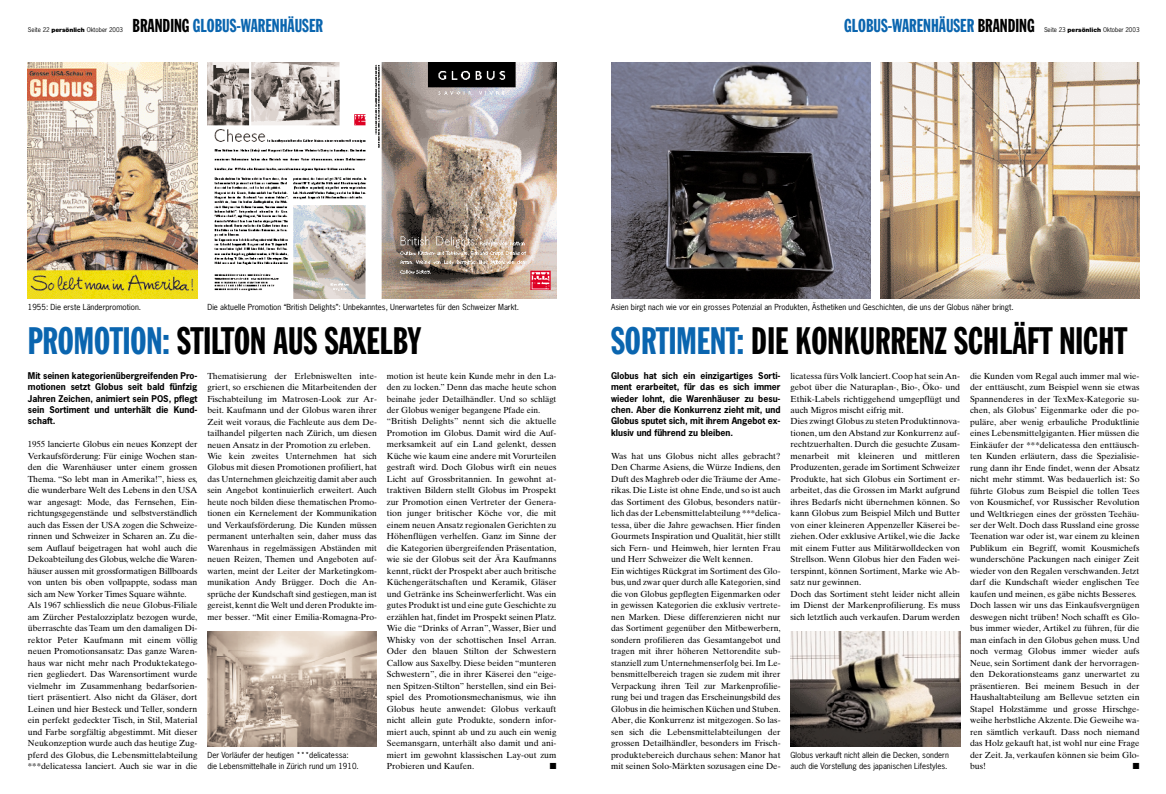
<style>
.page{position:relative;width:1166px;height:794px;background:#fff}
.page>*{position:absolute;margin:0;border:0;box-sizing:border-box;transform-origin:0 0}
.t1{font:37.62px "Franklin Gothic Extra Cond";color:#000}
.t2{font:18.38px "Franklin Gothic Extra Cond";color:#0a65af}
.t3{font:8.75px/11.5px "Times Ten";color:#000}
.t4{font:700 8.75px/11.5px "News Gothic";color:#000;text-align:justify}
.t5{font:8.75px "Zapf Dingbats";color:#000}
.t6{font:7.88px/11.5px "News Gothic";color:#000}
.t7{font:6.12px "News Gothic";color:#000}
.s1{font-family:"Helvetica Neue";font-weight:900}
.s2{color:#000}
.s3{color:#0a65af}
</style>
<div class="page">
<img style="left:611px;top:62px;width:259px;height:236px">
<img style="left:880px;top:62px;width:259px;height:236px">
<img style="left:28px;top:62px;width:169px;height:236px">
<img style="left:207px;top:62px;width:349px;height:236px">
<img style="left:207px;top:631px;width:170px;height:115px">
<img style="left:790px;top:631px;width:170px;height:115px">
<p class="t7" style="left:28px;top:28px;width:97px">Seite 22 <span class="s1">persönlich</span> Oktober 2003</p>
<h2 class="t2" style="left:133px;top:19px;width:192px"><span class="s2">BRANDING</span> GLOBUS-WARENHÄUSER</h2>
<h2 class="t2" style="left:844px;top:19px;width:192px">GLOBUS-WARENHÄUSER <span class="s2">BRANDING</span></h2>
<p class="t7" style="left:1044px;top:28px;width:97px">Seite 23 <span class="s1">persönlich</span> Oktober 2003</p>
<p class="t6" style="left:28px;top:301px;width:115px">1955: Die erste Länderpromotion.</p>
<p class="t6" style="left:207px;top:301px;width:313px">Die aktuelle Promotion “British Delights”: Unbekanntes, Unerwartetes für den Schweizer Markt.</p>
<p class="t6" style="left:611px;top:301px;width:404px">Asien birgt nach wie vor ein grosses Potenzial an Produkten, Ästhetiken und Geschichten, die uns der Globus näher bringt.</p>
<h1 class="t1" style="left:28px;top:327px;width:394px"><span class="s3">PROMOTION:</span> STILTON AUS SAXELBY</h1>
<h1 class="t1" style="left:611px;top:327px;width:517px"><span class="s3">SORTIMENT:</span> DIE KONKURRENZ SCHLÄFT NICHT</h1>
<p class="t4" style="left:28px;top:370px;width:171px">Mit seinen kategorienübergreifenden Pro&shy;motionen setzt Globus seit bald fünfzig Jahren Zeichen, animiert sein POS, pflegt sein Sortiment und unterhält die Kund&shy;schaft.</p>
<p class="t3" style="left:28px;top:439px;width:171px">1955 lancierte Globus ein neues Konzept der Verkaufsförderung: Für einige Wochen stan&shy;den die Warenhäuser unter einem grossen Thema. “So lebt man in Amerika!”, hiess es, die wunderbare Welt des Lebens in den USA war angesagt: Mode, das Fernsehen, Ein&shy;richtungsgegenstände und selbstverständlich auch das Essen der USA zogen die Schweize&shy;rinnen und Schweizer in Scharen an. Zu die&shy;sem Auflauf beigetragen hat wohl auch die Dekoabteilung des Globus, welche die Waren&shy;häuser aussen mit grossformatigen Billboards von unten bis oben vollpappte, sodass man sich am New Yorker Times Square wähnte.<br>Als 1967 schliesslich die neue Globus-Filiale am Zürcher Pestalozziplatz bezogen wurde, überraschte das Team um den damaligen Di&shy;rektor Peter Kaufmann mit einem völlig neuen Promotionsansatz: Das ganze Waren&shy;haus war nicht mehr nach Produktekatego&shy;rien gegliedert. Das Warensortiment wurde vielmehr im Zusammenhang bedarfsorien&shy;tiert präsentiert. Also nicht da Gläser, dort Leinen und hier Besteck und Teller, sondern ein perfekt gedeckter Tisch, in Stil, Material und Farbe sorgfältig abgestimmt. Mit dieser Neukonzeption wurde auch das heutige Zug&shy;pferd des Globus, die Lebensmittelabteilung ***delicatessa lanciert. Auch sie war in die</p>
<p class="t4" style="left:611px;top:370px;width:171px">Globus hat sich ein einzigartiges Sorti&shy;ment erarbeitet, für das es sich immer wieder lohnt, die Warenhäuser zu besu&shy;chen. Aber die Konkurrenz zieht mit, und Globus sputet sich, mit ihrem Angebot ex&shy;klusiv und führend zu bleiben.</p>
<p class="t3" style="left:611px;top:451px;width:171px">Was hat uns Globus nicht alles gebracht?<br>Den Charme Asiens, die Würze Indiens, den Duft des Maghreb oder die Träume der Ame&shy;rikas. Die Liste ist ohne Ende, und so ist auch das Sortiment des Globus, besonders natür&shy;lich das der Lebensmittelabteilung ***delica&shy;tessa, über die Jahre gewachsen. Hier finden Gourmets Inspiration und Qualität, hier stillt sich Fern- und Heimweh, hier lernten Frau und Herr Schweizer die Welt kennen.<br>Ein wichtiges Rückgrat im Sortiment des Glo&shy;bus, und zwar quer durch alle Kategorien, sind die von Globus gepflegten Eigenmarken oder in gewissen Kategorien die exklusiv vertrete&shy;nen Marken. Diese differenzieren nicht nur das Sortiment gegenüber den Mitbewerbern, sondern profilieren das Gesamtangebot und tragen mit ihrer höheren Nettorendite sub&shy;stanziell zum Unternehmenserfolg bei. Im Le&shy;bensmittelbereich tragen sie zudem mit ihrer Verpackung ihren Teil zur Markenprofilie&shy;rung bei und tragen das Erscheinungsbild des Globus in die heimischen Küchen und Stuben.<br>Aber, die Konkurrenz ist mitgezogen. So las&shy;sen sich die Lebensmittelabteilungen der grossen Detailhändler, besonders im Frisch&shy;produktebereich durchaus sehen: Manor hat mit seinen Solo-Märkten sozusagen eine De-</p>
<p class="t3" style="left:790px;top:371px;width:171px">licatessa fürs Volk lanciert. Coop hat sein An&shy;gebot über die Naturaplan-, Bio-, Öko- und Ethik-Labels richtiggehend umgepflügt und auch Migros mischt eifrig mit.<br>Dies zwingt Globus zu steten Produktinnova&shy;tionen, um den Abstand zur Konkurrenz auf&shy;rechtzuerhalten. Durch die gesuchte Zusam&shy;menarbeit mit kleineren und mittleren Produzenten, gerade im Sortiment Schweizer Produkte, hat sich Globus ein Sortiment er&shy;arbeitet, das die Grossen im Markt aufgrund ihres Bedarfs nicht übernehmen können. So kann Globus zum Beispiel Milch und Butter von einer kleineren Appenzeller Käserei be&shy;ziehen. Oder exklusive Artikel, wie die Jacke mit einem Futter aus Militärwolldecken von Strellson. Wenn Globus hier den Faden wei&shy;terspinnt, können Sortiment, Marke wie Ab&shy;satz nur gewinnen.<br>Doch das Sortiment steht leider nicht allein im Dienst der Markenprofilierung. Es muss sich letztlich auch verkaufen. Darum werden</p>
<p class="t3" style="left:970px;top:371px;width:171px">die Kunden vom Regal auch immer mal wie&shy;der enttäuscht, zum Beispiel wenn sie etwas Spannenderes in der TexMex-Kategorie su&shy;chen, als Globus’ Eigenmarke oder die po&shy;puläre, aber wenig erbauliche Produktlinie eines Lebensmittelgiganten. Hier müssen die Einkäufer der ***delicatessa den enttäusch&shy;ten Kunden erläutern, dass die Spezialisie&shy;rung dann ihr Ende findet, wenn der Absatz nicht mehr stimmt. Was bedauerlich ist: So führte Globus zum Beispiel die tollen Tees von Kousmichef, vor Russischer Revolution und Weltkriegen eines der grössten Teehäu&shy;ser der Welt. Doch dass Russland eine grosse Teenation war oder ist, war einem zu kleinen Publikum ein Begriff, womit Kousmichefs wunderschöne Packungen nach einiger Zeit wieder von den Regalen verschwanden. Jetzt darf die Kundschaft wieder englischen Tee kaufen und meinen, es gäbe nichts Besseres.<br>Doch lassen wir uns das Einkaufsvergnügen deswegen nicht trüben! Noch schafft es Glo&shy;bus immer wieder, Artikel zu führen, für die man einfach in den Globus gehen muss. Und noch vermag Globus immer wieder aufs Neue, sein Sortiment dank der hervorragen&shy;den Dekorationsteams ganz unerwartet zu präsentieren. Bei meinem Besuch in der Haushaltabteilung am Bellevue setzten ein Stapel Holzstämme und grosse Hirschge&shy;weihe herbstliche Akzente. Die Geweihe wa&shy;ren sämtlich verkauft. Dass noch niemand das Holz gekauft hat, ist wohl nur eine Frage der Zeit. Ja, verkaufen können sie beim Glo&shy;bus!</p>
<p class="t3" style="left:207px;top:371px;width:171px">Thematisierung der Erlebniswelten inte&shy;griert, so erschienen die Mitarbeitenden der Fischabteilung im Matrosen-Look zur Ar&shy;beit. Kaufmann und der Globus waren ihrer Zeit weit voraus, die Fachleute aus dem De&shy;tailhandel pilgerten nach Zürich, um diesen neuen Ansatz in der Promotion zu erleben.<br>Wie kein zweites Unternehmen hat sich Globus mit diesen Promotionen profiliert, hat das Unternehmen gleichzeitig damit aber auch sein Angebot kontinuierlich erweitert. Auch heute noch bilden diese thematischen Promo&shy;tionen ein Kernelement der Kommunikation und Verkaufsförderung. Die Kunden müssen permanent unterhalten sein, daher muss das Warenhaus in regelmässigen Abständen mit neuen Reizen, Themen und Angeboten auf&shy;warten, meint der Leiter der Marketingkom&shy;munikation Andy Brügger. Doch die An&shy;sprüche der Kundschaft sind gestiegen, man ist gereist, kennt die Welt und deren Produkte im&shy;mer besser. “Mit einer Emilia-Romagna-Pro-</p>
<p class="t3" style="left:387px;top:371px;width:171px">motion ist heute kein Kunde mehr in den La&shy;den zu locken.” Denn das mache heute schon beinahe jeder Detailhändler. Und so schlägt der Globus weniger begangene Pfade ein. “British Delights” nennt sich die aktuelle Promotion im Globus. Damit wird die Auf&shy;merksamkeit auf ein Land gelenkt, dessen Küche wie kaum eine andere mit Vorurteilen gestraft wird. Doch Globus wirft ein neues Licht auf Grossbritannien. In gewohnt at&shy;traktiven Bildern stellt Globus im Prospekt zur Promotion einen Vertreter der Genera&shy;tion junger britischer Köche vor, die mit einem neuen Ansatz regionalen Gerichten zu Höhenflügen verhelfen. Ganz im Sinne der die Kategorien übergreifenden Präsentation, wie sie der Globus seit der Ära Kaufmanns kennt, rückt der Prospekt aber auch britische Küchengerätschaften und Keramik, Gläser und Getränke ins Scheinwerferlicht. Was ein gutes Produkt ist und eine gute Geschichte zu erzählen hat, findet im Prospekt seinen Platz.<br>Wie die “Drinks of Arran”, Wasser, Bier und Whisky von der schottischen Insel Arran.<br>Oder den blauen Stilton der Schwestern Callow aus Saxelby. Diese beiden “munteren Schwestern”, die in ihrer Käserei den “eige&shy;nen Spitzen-Stilton” herstellen, sind ein Bei&shy;spiel des Promotionsmechanismus, wie ihn Globus heute anwendet: Globus verkauft nicht allein gute Produkte, sondern infor&shy;miert auch, spinnt ab und zu auch ein wenig Seemansgarn, unterhält also damit und ani&shy;miert im gewohnt klassischen Lay-out zum Probieren und Kaufen.</p>
<p class="t6" style="left:207px;top:749px;width:153px">Der Vorläufer der heutigen ***delicatessa: die Lebensmittelhalle in Zürich rund um 1910.</p>
<p class="t6" style="left:790px;top:749px;width:160px">Globus verkauft nicht allein die Decken, sondern auch die Vorstellung des japanischen Lifestyles.</p>
<p class="t5" style="left:550px;top:762px;width:8px">■</p>
<p class="t5" style="left:1132px;top:762px;width:8px">■</p>
</div>
